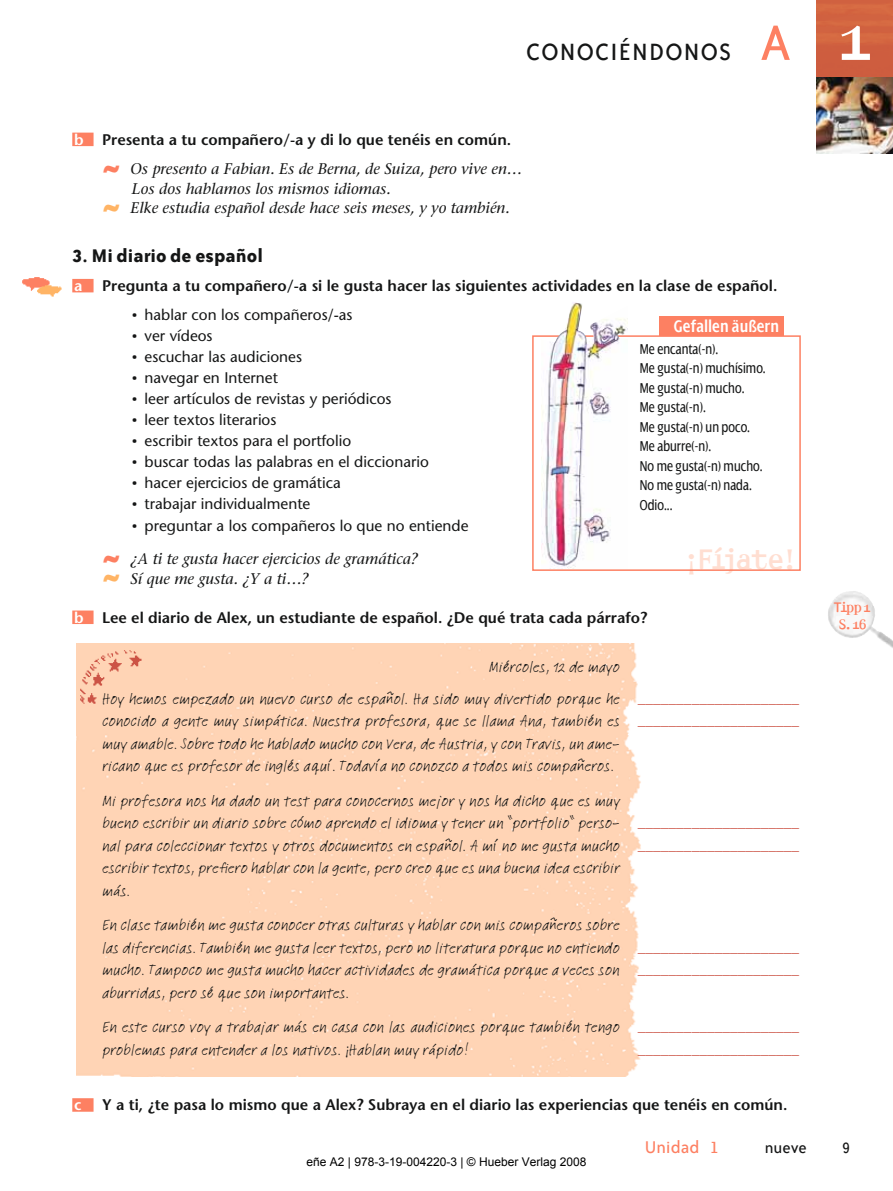
<style>
.page{position:relative;width:893px;height:1191px;background:#fff}
.page>*{position:absolute;margin:0;border:0;box-sizing:border-box;transform-origin:0 0}
.t1{font:700 40.05px "Amplifier";color:#fd8062}
.t2{font:700 40.05px "Amplifier";color:#ffb465}
.t3{font:27px "Bailey Sans ITC";letter-spacing:.045em;color:#151616}
.t4{font:300 26.4px "Amplifier";color:#ffded1}
.t5{font:700 21px "Bailey Sans ITC";color:#151616}
.t6{font:19.5px "Bailey Sans ITC";color:#fd8062}
.t7{font:600 18px "Dialog Cond";color:#fff}
.t8{font:18px "Bailey Sans ITC";color:#151616}
.t9{font:18px "Bailey Sans ITC";color:#151616;scale:.9 1}
.t10{font:16.2px/22.5px "Linotype Feltpen";color:#151616;text-align:justify}
.t11{font:15.3px "Stone Sans LT";color:#151616}
.t12{font:600 15.3px "Stone Sans LT";color:#151616}
.t13{font:italic 15.3px/19.5px "Stone Serif LT";color:#151616}
.t14{font:15.3px/22.5px "Stone Serif LT";color:#cc5345}
.t15{font:15.3px/19.5px "Dialog Cond";color:#151616}
.t16{font:600 15.3px "Stone Sans LT";color:#fff}
.t17{font:300 12.9px/16.4px "Amplifier";letter-spacing:-.06em;color:#fd8062;text-align:center}
.t18{font:12px "Arial";color:#000}
.s1{font-size:57px;color:#fd8062}
.s2{font-family:"Amplifier";font-weight:300;font-size:60px;color:#fff}
.s3{color:#fff}
.s4{font-family:"Forward Sans"}
</style>
<div class="page">
<div style="left:77px;top:643px;width:564px;height:433px;background:#ffd4b5"></div>
<img style="left:816px;top:77px;width:77px;height:76px">
<div style="left:816px;top:0;width:77px;height:77px;background:#d06140"></div>
<div style="left:72px;top:133px;width:22px;height:13px;background:#fd8062"></div>
<div style="left:72px;top:279px;width:22px;height:13px;background:#fd8062"></div>
<div style="left:72px;top:610px;width:22px;height:14px;background:#fd8062"></div>
<div style="left:72px;top:1098px;width:22px;height:13px;background:#fd8062"></div>
<img style="left:828px;top:591px;width:65px;height:57px">
<div style="left:659px;top:316px;width:125px;height:19px;background:#fd8062"></div>
<div style="left:532px;top:335px;width:269px;height:236px;border:2px solid #fd8062"></div>
<img style="left:76px;top:647px;width:70px;height:59px">
<img style="left:541px;top:302px;width:87px;height:266px">
<img style="left:22px;top:277px;width:28px;height:14px">
<img style="left:37px;top:283px;width:25px;height:14px">
<h2 class="t3" style="left:526px;top:42px;width:347px">CONOCIÉNDONOS <span class="s1">A</span> <span class="s2">1</span></h2>
<p class="t12" style="left:74px;top:134px;width:439px"><span class="s3">b</span> Presenta a tu compañero/-a y di lo que tenéis en común.</p>
<h1 class="t1" style="left:102px;top:166px;width:20px">˜</h1>
<p class="t13" style="left:131px;top:160px;width:393px">Os presento a Fabian. Es de Berna, de Suiza, pero vive en…<br>Los dos hablamos los mismos idiomas.</p>
<h1 class="t2" style="left:102px;top:205px;width:20px">˜</h1>
<p class="t13" style="left:131px;top:199px;width:381px">Elke estudia español desde hace seis meses, y yo también.</p>
<p class="t5" style="left:72px;top:248px;width:192px">3. Mi diario de español</p>
<p class="t16" style="left:74px;top:280px;width:10px">a</p>
<p class="t12" style="left:102px;top:280px;width:677px">Pregunta a tu compañero/-a si le gusta hacer las siguientes actividades en la clase de español.</p>
<p class="t11" style="left:132px;top:309px;width:222px"><span class="s4">•</span> hablar con los compañeros/-as</p>
<p class="t11" style="left:132px;top:330px;width:82px"><span class="s4">•</span> ver vídeos</p>
<p class="t11" style="left:132px;top:351px;width:172px"><span class="s4">•</span> escuchar las audiciones</p>
<p class="t11" style="left:132px;top:372px;width:148px"><span class="s4">•</span> navegar en Internet</p>
<p class="t11" style="left:132px;top:393px;width:261px"><span class="s4">•</span> leer artículos de revistas y periódicos</p>
<p class="t11" style="left:132px;top:414px;width:146px"><span class="s4">•</span> leer textos literarios</p>
<p class="t11" style="left:132px;top:435px;width:221px"><span class="s4">•</span> escribir textos para el portfolio</p>
<p class="t11" style="left:132px;top:456px;width:299px"><span class="s4">•</span> buscar todas las palabras en el diccionario</p>
<p class="t11" style="left:132px;top:477px;width:211px"><span class="s4">•</span> hacer ejercicios de gramática</p>
<p class="t11" style="left:132px;top:498px;width:180px"><span class="s4">•</span> trabajar individualmente</p>
<p class="t11" style="left:132px;top:519px;width:338px"><span class="s4">•</span> preguntar a los compañeros lo que no entiende</p>
<p class="t7" style="left:674px;top:319px;width:107px">Gefallen äußern</p>
<p class="t15" style="left:640px;top:340px;width:128px">Me encanta(-n).<br>Me gusta(-n) muchísimo.<br>Me gusta(-n) mucho.<br>Me gusta(-n).<br>Me gusta(-n) un poco.<br>Me aburre(-n).<br>No me gusta(-n) mucho.<br>No me gusta(-n) nada.<br>Odio...</p>
<h1 class="t1" style="left:102px;top:556px;width:20px">˜</h1>
<p class="t13" style="left:131px;top:550px;width:289px">¿A ti te gusta hacer ejercicios de gramática?</p>
<h1 class="t2" style="left:102px;top:575px;width:20px">˜</h1>
<p class="t13" style="left:131px;top:570px;width:180px">Sí que me gusta. ¿Y a ti…?</p>
<p class="t12" style="left:74px;top:611px;width:575px"><span class="s3">b</span> Lee el diario de Alex, un estudiante de español. ¿De qué trata cada párrafo?</p>
<h3 class="t4" style="left:686px;top:548px;width:111px">¡Fíjate!</h3>
<p class="t10" style="left:102px;top:651px;width:519px;line-height:32.2px;text-align:right">Miércoles, 12 de mayo<br>Hoy hemos empezado un nuevo curso de español. Ha sido muy divertido porque he</p>
<p class="t10" style="left:102px;top:711px;width:519px">conocido a gente muy simpática. Nuestra profesora, que se llama Ana, también es muy amable. Sobre todo he hablado mucho con Vera, de Austria, y con Travis, un ame&shy;ricano que es profesor de inglés aquí. Todavía no conozco a todos mis compañeros.</p>
<p class="t10" style="left:102px;top:790px;width:519px">Mi profesora nos ha dado un test para conocernos mejor y nos ha dicho que es muy bueno escribir un diario sobre cómo aprendo el idioma y tener un “portfolio“ perso&shy;nal para coleccionar textos y otros documentos en español. A mí no me gusta mucho escribir textos, prefiero hablar con la gente, pero creo que es una buena idea escribir más.</p>
<p class="t10" style="left:102px;top:915px;width:519px">En clase también me gusta conocer otras culturas y hablar con mis compañeros sobre las diferencias. También me gusta leer textos, pero no literatura porque no entiendo mucho. Tampoco me gusta mucho hacer actividades de gramática porque a veces son aburridas, pero sé que son importantes.</p>
<p class="t10" style="left:102px;top:1017px;width:519px">En este curso voy a trabajar más en casa con las audiciones porque también tengo problemas para entender a los nativos. ¡Hablan muy rápido!</p>
<p class="t14" style="left:638px;top:688px;width:163px">_____________________ _____________________</p>
<p class="t14" style="left:638px;top:812px;width:163px">_____________________ _____________________</p>
<p class="t14" style="left:638px;top:937px;width:163px">_____________________ _____________________</p>
<p class="t14" style="left:638px;top:1016px;width:163px">_____________________ _____________________</p>
<p class="t16" style="left:74px;top:1099px;width:9px">c</p>
<p class="t12" style="left:102px;top:1099px;width:687px">Y a ti, ¿te pasa lo mismo que a Alex? Subraya en el diario las experiencias que tenéis en común.</p>
<p class="t17" style="left:834px;top:601px;width:38px">Tipp 1<br>S. 16</p>
<p class="t18" style="left:306px;top:1154px;width:281px">eñe A2 | 978-3-19-004220-3 | © Hueber Verlag 2008</p>
<p class="t6" style="left:645px;top:1140px;width:75px">Unidad 1</p>
<p class="t8" style="left:765px;top:1141px;width:44px">nueve</p>
<p class="t9" style="left:843px;top:1141px;width:10px">9</p>
</div>
